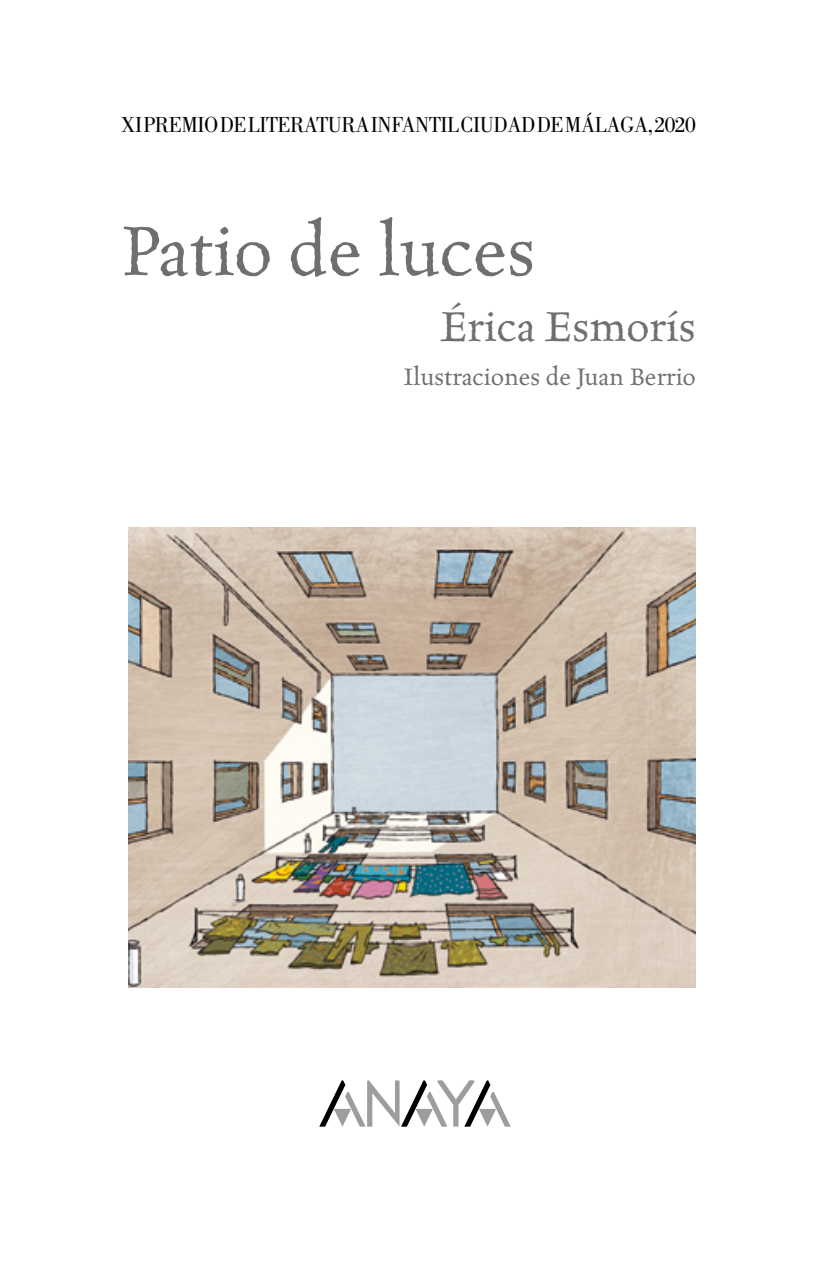
<style>
.page{position:relative;width:830px;height:1276px;background:#fff}
.page>*{position:absolute;margin:0;border:0;box-sizing:border-box;transform-origin:0 0}
.portTitul{font:78.75px "Celestia Antiqua Std";color:#706f6f}
.portAutor{font:47.25px "Celestia Antiqua Std";color:#706f6f}
.portIlust{font:27px "Celestia Antiqua Std";color:#706f6f}
.portPremio{font:22.5px "Bodoni Std";letter-spacing:-.02em;color:#000;scale:.95 1}
</style>
<div class="page">
<img style="left:128px;top:527px;width:567px;height:460px">
<svg style="left:319px;top:1080px;width:191px;height:46px"></svg>
<p class="portPremio" style="left:121px;top:112px;width:606px">XI PREMIO DE LITERATURA INFANTIL CIUDAD DE MÁLAGA, 2020</p>
<p class="portTitul" style="left:120px;top:211px;width:417px">Patio de luces</p>
<p class="portAutor" style="left:440px;top:302px;width:257px">Érica Esmorís</p>
<p class="portIlust" style="left:403px;top:363px;width:294px">Ilustraciones de Juan Berrio</p>
</div>
